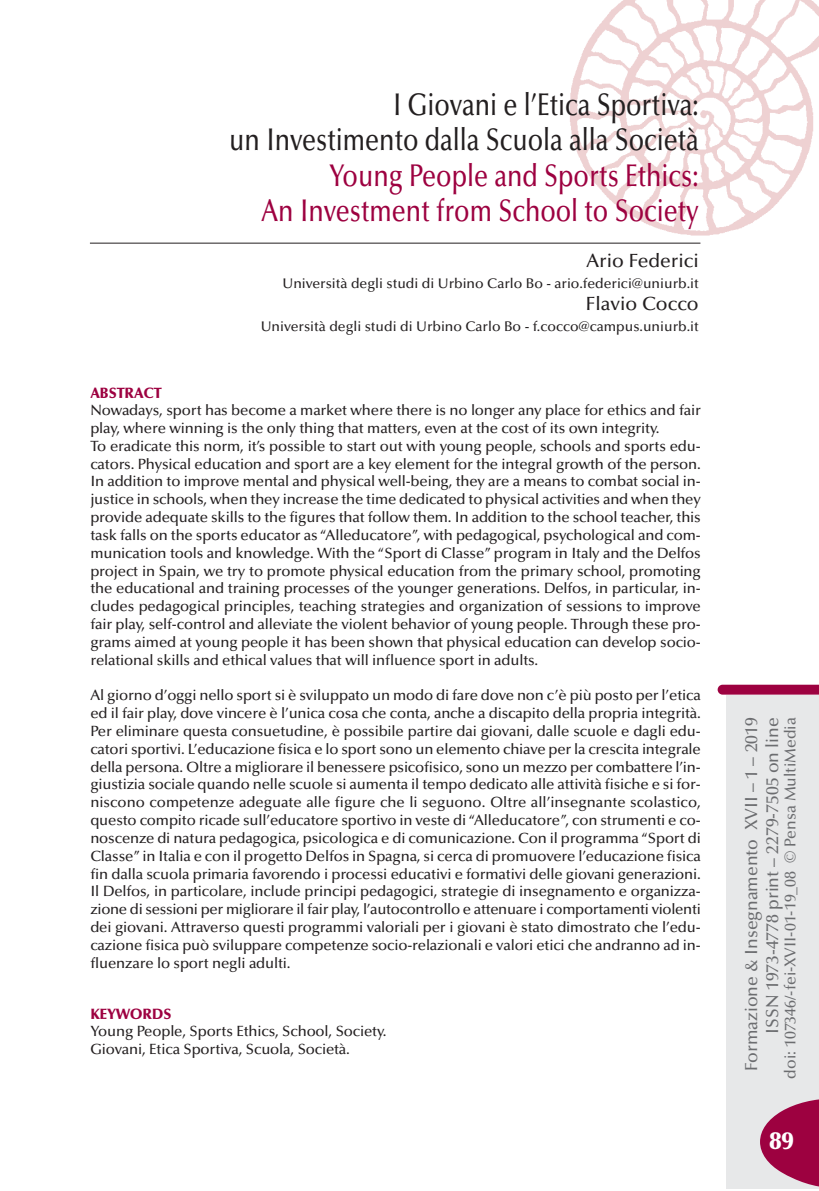
<style>
.page{position:relative;width:819px;height:1191px;background:#fff}
.page>*{position:absolute;margin:0;border:0;box-sizing:border-box;transform-origin:0 0}
.t1{font:500 31.5px/35.5px "Optima";color:#231f20;text-align:right;scale:.8 1}
.t2{font:500 31.5px/35.5px "Optima";color:#9d0140;text-align:right;scale:.8 1}
.t3{font:900 24.5px "Optima";color:#fff}
.t4{font:500 19.25px "Optima";color:#231f20}
.t5{font:500 17.5px/21px "Optima";color:#6c6d70;text-align:right}
.t6{font:500 15.75px "Optima";color:#6c6d70}
.t7{font:500 14.88px/17.8px "Optima";letter-spacing:-.01em;color:#231f20}
.t8{font:900 14.88px "Optima";letter-spacing:-.01em;color:#9d0140}
.t9{font:500 14px "Optima";color:#231f20}
</style>
<div class="page">
<img style="left:547px;top:0;width:271px;height:244px">
<div style="left:726px;top:695px;width:92px;height:493px;background:#e7e8e9"></div>
<svg style="left:717px;top:684px;width:102px;height:10px"></svg>
<svg style="left:760px;top:1098px;width:59px;height:89px"></svg>
<hr style="left:90px;top:243px;width:610px;height:1px;background:#231f20">
<h1 class="t1" style="left:229px;top:90px;width:588px">I Giovani e l’Etica Sportiva:<br>un Investimento dalla Scuola alla Società</h1>
<h1 class="t2" style="left:261px;top:161px;width:548px">Young People and Sports Ethics:<br>An Investment from School to Society</h1>
<p class="t4" style="left:586px;top:253px;width:114px">Ario Federici</p>
<p class="t9" style="left:282px;top:278px;width:418px">Università degli studi di Urbino Carlo Bo - ario.federici@uniurb.it</p>
<p class="t4" style="left:585px;top:295px;width:114px">Flavio Cocco</p>
<p class="t9" style="left:261px;top:320px;width:439px">Università degli studi di Urbino Carlo Bo - f.cocco@campus.uniurb.it</p>
<p class="t8" style="left:90px;top:387px;width:73px">ABSTRACT</p>
<p class="t7" style="left:90px;top:403px;width:612px">Nowadays, sport has become a market where there is no longer any place for ethics and fair play, where winning is the only thing that matters, even at the cost of its own integrity.<br>To eradicate this norm, it’s possible to start out with young people, schools and sports edu&shy;cators. Physical education and sport are a key element for the integral growth of the person.<br>In addition to improve mental and physical well-being, they are a means to combat social in&shy;justice in schools, when they increase the time dedicated to physical activities and when they provide adequate skills to the figures that follow them. In addition to the school teacher, this task falls on the sports educator as“Alleducatore”, with pedagogical, psychological and com&shy;munication tools and knowledge. With the “Sport di Classe” program in Italy and the Delfos project in Spain, we try to promote physical education from the primary school, promoting the educational and training processes of the younger generations. Delfos, in particular, in&shy;cludes pedagogical principles, teaching strategies and organization of sessions to improve fair play, self-control and alleviate the violent behavior of young people. Through these pro&shy;grams aimed at young people it has been shown that physical education can develop socio&shy;relational skills and ethical values that will influence sport in adults.</p>
<p class="t7" style="left:90px;top:688px;width:612px;text-align:justify">Al giorno d’oggi nello sport si è sviluppato un modo di fare dove non c’è più posto per l’etica ed il fair play, dove vincere è l’unica cosa che conta, anche a discapito della propria integrità.<br>Per eliminare questa consuetudine, è possibile partire dai giovani, dalle scuole e dagli edu&shy;catori sportivi. L’educazione fisica e lo sport sono un elemento chiave per la crescita integrale della persona. Oltre a migliorare il benessere psicofisico, sono un mezzo per combattere l’in&shy;giustizia sociale quando nelle scuole si aumenta il tempo dedicato alle attività fisiche e si for&shy;niscono competenze adeguate alle figure che li seguono. Oltre all’insegnante scolastico, questo compito ricade sull’educatore sportivo in veste di“Alleducatore”, con strumenti e co&shy;noscenze di natura pedagogica, psicologica e di comunicazione. Con il programma“Sport di Classe”in Italia e con il progetto Delfos in Spagna, si cerca di promuovere l’educazione fisica fin dalla scuola primaria favorendo i processi educativi e formativi delle giovani generazioni.<br>Il Delfos, in particolare, include principi pedagogici, strategie di insegnamento e organizza&shy;zione di sessioni per migliorare il fair play, l’autocontrollo e attenuare i comportamenti violenti dei giovani. Attraverso questi programmi valoriali per i giovani è stato dimostrato che l’edu&shy;cazione fisica può sviluppare competenze socio-relazionali e valori etici che andranno ad in&shy;fluenzare lo sport negli adulti.</p>
<p class="t8" style="left:90px;top:1008px;width:83px">KEYWORDS</p>
<p class="t7" style="left:90px;top:1023px;width:297px">Young People, Sports Ethics, School, Society.<br>Giovani, Etica Sportiva, Scuola, Società.</p>
<p class="t5" style="left:742px;top:1070px;width:355px;rotate:-90deg">Formazione &amp; Insegnamento XVII – 1 – 2019<br>ISSN 1973-4778 print – 2279-7505 on line</p>
<p class="t6" style="left:784px;top:1078px;width:363px;rotate:-90deg">doi: 107346/-fei-XVII-01-19_08 © Pensa MultiMedia</p>
<h2 class="t3" style="left:769px;top:1131px;width:26px">89</h2>
</div>
